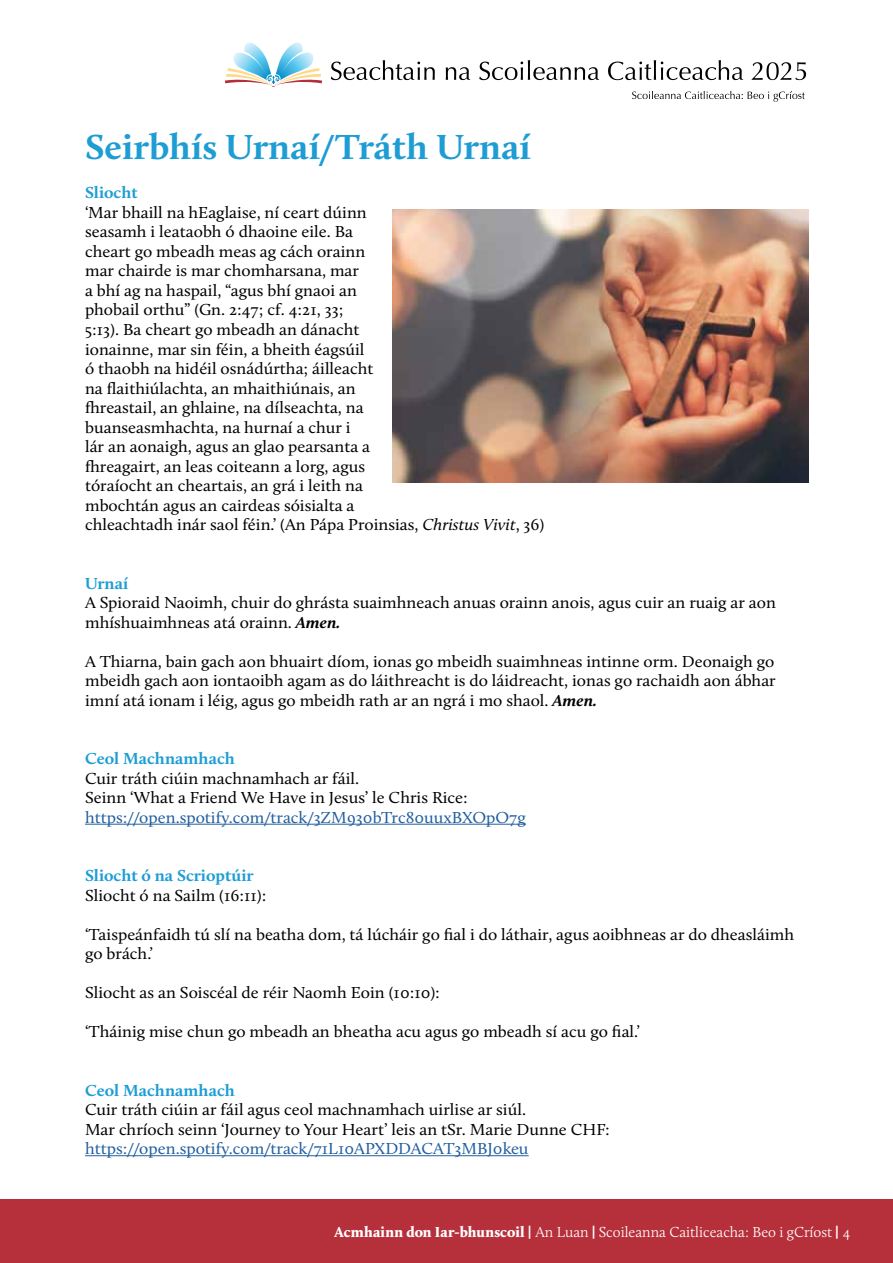
<style>
.page{position:relative;width:893px;height:1263px;background:#fff}
.page>*{position:absolute;margin:0;border:0;box-sizing:border-box;transform-origin:0 0}
.t1{font:700 36px "Calluna";color:#1e9dd4;scale:1.05 1}
.t2{font:16.5px/19.5px "Calluna";color:#000;scale:1.05 1}
.t3{font:16.5px "Calluna";color:#215e9e;scale:1.05 1}
.t4{font:700 16.5px "Calluna";color:#1e9dd4;scale:1.05 1}
.t5{font:300 15px "Calluna";color:#fff}
.s1{font-style:italic}
.s2{font-weight:700;font-style:italic}
.s3{font-weight:900}
.s4{font-family:"Karmina";font-weight:700}
</style>
<div class="page">
<div style="left:0;top:1199px;width:893px;height:64px;background:#b6303b"></div>
<svg style="left:225px;top:43px;width:97px;height:44px"></svg>
<svg style="left:632px;top:91px;width:173px;height:11px"></svg>
<svg style="left:331px;top:60px;width:104px;height:20px"></svg>
<svg style="left:446px;top:67px;width:24px;height:13px"></svg>
<svg style="left:479px;top:60px;width:120px;height:20px"></svg>
<svg style="left:608px;top:60px;width:135px;height:20px"></svg>
<svg style="left:751px;top:62px;width:55px;height:18px"></svg>
<hr style="left:85px;top:824px;width:441px;height:1px;background:#215e9e">
<hr style="left:85px;top:1155px;width:444px;height:1px;background:#215e9e">
<img style="left:392px;top:209px;width:417px;height:274px">
<h1 class="t1" style="left:85px;top:125px;width:426px">Seirbhís Urnaí/Tráth Urnaí</h1>
<p class="t4" style="left:85px;top:183px;width:52px">Sliocht</p>
<p class="t2" style="left:85px;top:203px;width:439px">‘Mar bhaill na hEaglaise, ní ceart dúinn<br>seasamh i leataobh ó dhaoine eile. Ba<br>cheart go mbeadh meas ag cách orainn<br>mar chairde is mar chomharsana, mar<br>a bhí ag na haspail, “agus bhí gnaoi an<br>phobail orthu” (Gn. 2:47; cf. 4:21, 33;<br>5:13). Ba cheart go mbeadh an dánacht<br>ionainne, mar sin féin, a bheith éagsúil<br>ó thaobh na hidéil osnádúrtha; áilleacht<br>na flaithiúlachta, an mhaithiúnais, an<br>fhreastail, an ghlaine, na dílseachta, na<br>buanseasmhachta, na hurnaí a chur i<br>lár an aonaigh, agus an glao pearsanta a<br>fhreagairt, an leas coiteann a lorg, agus<br>tóraíocht an cheartais, an grá i leith na<br>mbochtán agus an cairdeas sóisialta a<br>chleachtadh inár saol féin.’ (An Pápa Proinsias, <span class="s1">Christus Vivit</span>, 36)</p>
<p class="t4" style="left:85px;top:573px;width:43px">Urnaí</p>
<p class="t2" style="left:85px;top:593px;width:660px">A Spioraid Naoimh, chuir do ghrásta suaimhneach anuas orainn anois, agus cuir an ruaig ar aon mhíshuaimhneas atá orainn. <span class="s2">Amen.</span></p>
<p class="t2" style="left:85px;top:651px;width:659px;text-align:justify">A Thiarna, bain gach aon bhuairt díom, ionas go mbeidh suaimhneas intinne orm. Deonaigh go mbeidh gach aon iontaoibh agam as do láithreacht is do láidreacht, ionas go rachaidh aon ábhar imní atá ionam i léig, agus go mbeidh rath ar an ngrá i mo shaol. <span class="s2">Amen.</span></p>
<p class="t4" style="left:85px;top:748px;width:144px">Ceol Machnamhach</p>
<p class="t2" style="left:85px;top:768px;width:366px">Cuir tráth ciúin machnamhach ar fáil.<br>Seinn ‘What a Friend We Have in Jesus’ le Chris Rice:</p>
<p class="t3" style="left:85px;top:807px;width:421px">https://open.spotify.com/track/3ZM930bTrc80uuxBXOpO7g</p>
<p class="t4" style="left:85px;top:865px;width:162px">Sliocht ó na Scrioptúir</p>
<p class="t2" style="left:85px;top:885px;width:174px">Sliocht ó na Sailm (16:11):</p>
<p class="t2" style="left:85px;top:924px;width:677px">‘Taispeánfaidh tú slí na beatha dom, tá lúcháir go fial i do láthair, agus aoibhneas ar do dheasláimh go brách.’</p>
<p class="t2" style="left:85px;top:983px;width:340px">Sliocht as an Soiscéal de réir Naomh Eoin (10:10):</p>
<p class="t2" style="left:85px;top:1022px;width:530px">‘Tháinig mise chun go mbeadh an bheatha acu agus go mbeadh sí acu go fial.’</p>
<p class="t4" style="left:85px;top:1080px;width:144px">Ceol Machnamhach</p>
<p class="t2" style="left:85px;top:1100px;width:501px">Cuir tráth ciúin ar fáil agus ceol machnamhach uirlise ar siúl.<br>Mar chríoch seinn ‘Journey to Your Heart’ leis an tSr. Marie Dunne CHF:</p>
<p class="t3" style="left:85px;top:1138px;width:424px">https://open.spotify.com/track/71L10APXDDACAT3MBJ0keu</p>
<p class="t5" style="left:335px;top:1223px;width:517px"><span class="s3">Acmhainn don Iar-bhunscoil</span> <span class="s4">|</span> An Luan <span class="s4">|</span> Scoileanna Caitliceacha: Beo i gCríost <span class="s4">|</span> 4</p>
</div>
